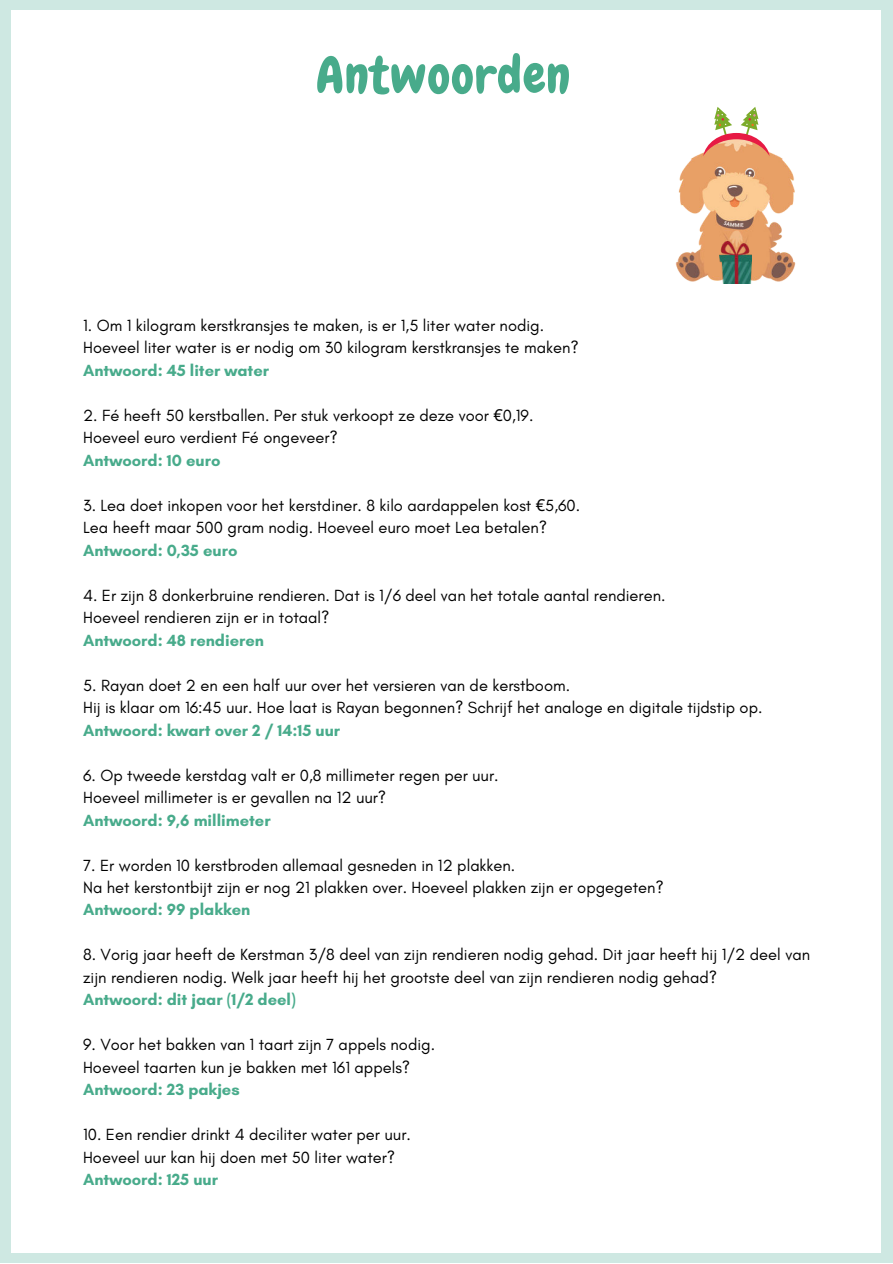
<style>
.page{position:relative;width:893px;height:1264px;background:#fff}
.page>*{position:absolute;margin:0;border:0;box-sizing:border-box;transform-origin:0 0}
.t1{font:50.7px "Chewy";letter-spacing:.02em;color:#48ab8b}
.t2{font:16.5px/22.5px "Glacial Indifference";color:#000}
.t3{font:700 16.5px "Glacial Indifference";color:#48ab8b}
.s1{font-family:"Noto Sans"}
</style>
<div class="page">
<div style="left:0;top:0;width:892px;height:1262px;background:#cee8e2"></div>
<div style="left:11px;top:10px;width:869px;height:1242px;background:#fff"></div>
<img style="left:675px;top:152px;width:121px;height:132px">
<svg style="left:703px;top:107px;width:66px;height:49px"></svg>
<img style="left:719px;top:242px;width:32px;height:41px">
<h1 class="t1" style="left:316px;top:43px;width:256px">Antwoorden</h1>
<p class="t2" style="left:83px;top:314px;width:497px">1. Om 1 kilogram kerstkransjes te maken, is er 1,5 liter water nodig.<br>Hoeveel liter water is er nodig om 30 kilogram kerstkransjes te maken?</p>
<p class="t3" style="left:83px;top:360px;width:187px">Antwoord: 45 liter water</p>
<p class="t2" style="left:83px;top:404px;width:452px">2. Fé heeft 50 kerstballen. Per stuk verkoopt ze deze voor <span class="s1">€</span>0,19.<br>Hoeveel euro verdient Fé ongeveer?</p>
<p class="t3" style="left:83px;top:450px;width:139px">Antwoord: 10 euro</p>
<p class="t2" style="left:83px;top:494px;width:498px">3. Lea doet inkopen voor het kerstdiner. 8 kilo aardappelen kost <span class="s1">€</span>5,60.<br>Lea heeft maar 500 gram nodig. Hoeveel euro moet Lea betalen?</p>
<p class="t3" style="left:83px;top:540px;width:156px">Antwoord: 0,35 euro</p>
<p class="t2" style="left:83px;top:584px;width:584px">4. Er zijn 8 donkerbruine rendieren. Dat is 1/6 deel van het totale aantal rendieren.<br>Hoeveel rendieren zijn er in totaal?</p>
<p class="t3" style="left:83px;top:629px;width:182px">Antwoord: 48 rendieren</p>
<p class="t2" style="left:83px;top:674px;width:680px">5. Rayan doet 2 en een half uur over het versieren van de kerstboom.<br>Hij is klaar om 16:45 uur. Hoe laat is Rayan begonnen? Schrijf het analoge en digitale tijdstip op.</p>
<p class="t3" style="left:83px;top:719px;width:258px">Antwoord: kwart over 2 / 14:15 uur</p>
<p class="t2" style="left:83px;top:764px;width:417px">6. Op tweede kerstdag valt er 0,8 millimeter regen per uur.<br>Hoeveel millimeter is er gevallen na 12 uur?</p>
<p class="t3" style="left:83px;top:809px;width:189px">Antwoord: 9,6 millimeter</p>
<p class="t2" style="left:83px;top:854px;width:582px">7. Er worden 10 kerstbroden allemaal gesneden in 12 plakken.<br>Na het kerstontbijt zijn er nog 21 plakken over. Hoeveel plakken zijn er opgegeten?</p>
<p class="t3" style="left:83px;top:899px;width:169px">Antwoord: 99 plakken</p>
<p class="t2" style="left:83px;top:944px;width:728px">8. Vorig jaar heeft de Kerstman 3/8 deel van zijn rendieren nodig gehad. Dit jaar heeft hij 1/2 deel van zijn rendieren nodig. Welk jaar heeft hij het grootste deel van zijn rendieren nodig gehad?</p>
<p class="t3" style="left:83px;top:989px;width:214px">Antwoord: dit jaar (1/2 deel)</p>
<p class="t2" style="left:83px;top:1033px;width:353px">9. Voor het bakken van 1 taart zijn 7 appels nodig.<br>Hoeveel taarten kun je bakken met 161 appels?</p>
<p class="t3" style="left:83px;top:1079px;width:158px">Antwoord: 23 pakjes</p>
<p class="t2" style="left:83px;top:1123px;width:329px">10. Een rendier drinkt 4 deciliter water per uur.<br>Hoeveel uur kan hij doen met 50 liter water?</p>
<p class="t3" style="left:83px;top:1169px;width:136px">Antwoord: 125 uur</p>
</div>
